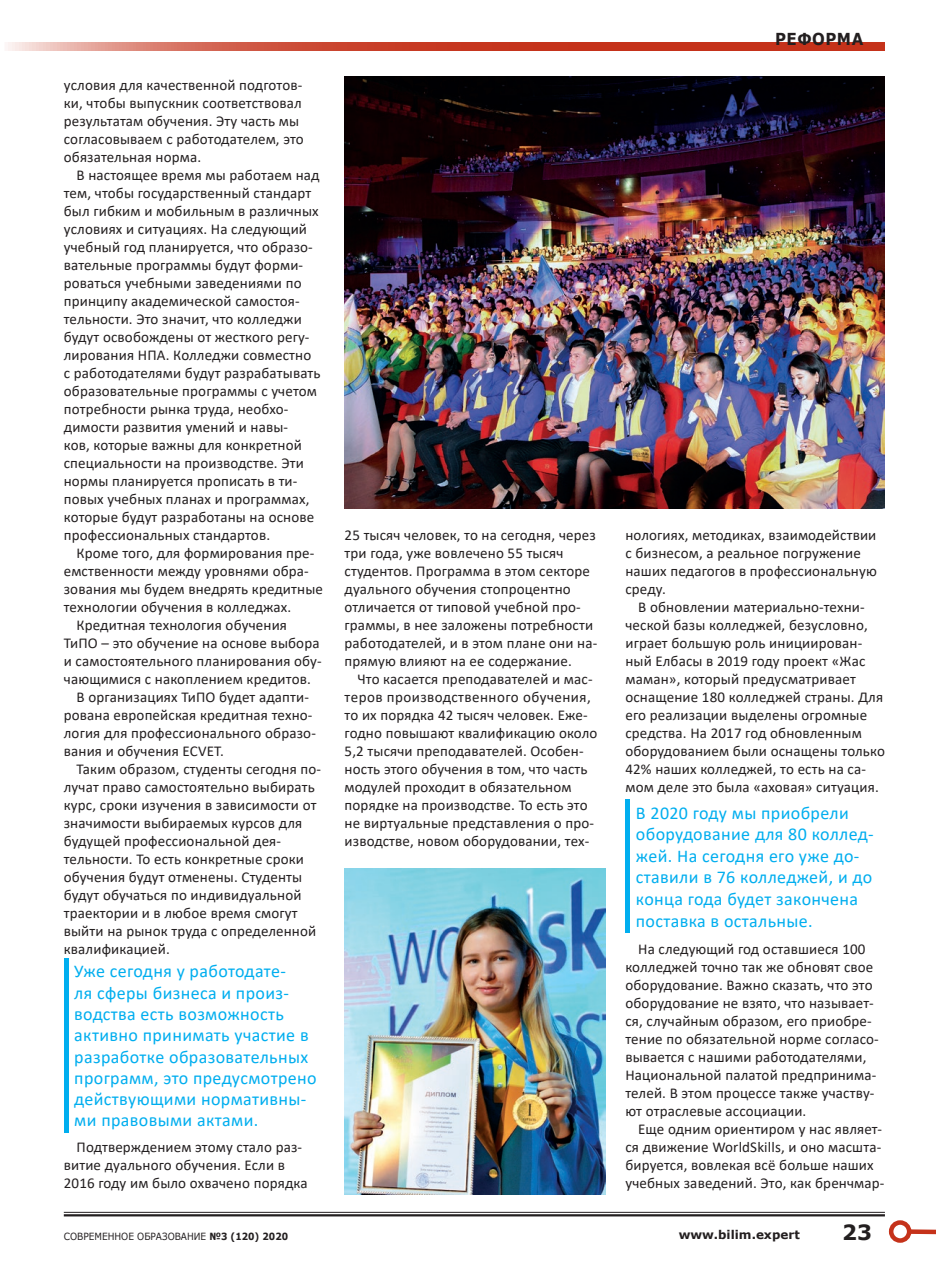
<style>
.page{position:relative;width:936px;height:1263px;background:#fff}
.page>*{position:absolute;margin:0;border:0;box-sizing:border-box;transform-origin:0 0}
.t1{font:700 21px "Verdana";color:#231f20}
.t2{font:18px/21.3px "Calibri";letter-spacing:.02em;color:#00aeef}
.t3{font:700 16.5px "Verdana";letter-spacing:.035em;color:#231f20;scale:.91 1}
.t4{font:15px/18px "Calibri";letter-spacing:.01em;color:#231f20}
.t5{font:700 12px "Verdana";color:#231f20}
.t6{font:9.9px "Verdana";color:#231f20;scale:.91 1}
.s1{font-weight:700}
</style>
<div class="page">
<div style="left:625px;top:799px;width:5px;height:134px;background:#00aeef"></div>
<hr style="left:64px;top:958px;width:4px;height:174px;background:#00aeef">
<img style="left:344px;top:77px;width:540px;height:432px">
<img style="left:344px;top:868px;width:261px;height:326px">
<hr style="left:64px;top:1212px;width:820px;height:1px;background:#231f20">
<hr style="left:64px;top:1214px;width:820px;height:2px;background:#231f20">
<svg style="left:8px;top:43px;width:876px;height:8px;background:#cd523e"></svg>
<div style="left:909px;top:1229px;width:26px;height:5px;background:#c5321a"></div>
<div style="left:888px;top:1220px;width:23px;height:23px;border:4px solid #c5321a;border-radius:50%"></div>
<p class="t4" style="left:64px;top:76px;width:241px">условия для качественной подготов&shy;ки, чтобы выпускник соответствовал результатам обучения. Эту часть мы согласовываем с работодателем, это обязательная норма.</p>
<p class="t4" style="left:64px;top:166px;width:258px;text-indent:13px">В настоящее время мы работаем над тем, чтобы государственный стандарт был гибким и мобильным в различных условиях и ситуациях. На следующий учебный год планируется, что образо&shy;вательные программы будут форми&shy;роваться учебными заведениями по принципу академической самостоя&shy;тельности. Это значит, что колледжи будут освобождены от жесткого регу&shy;лирования НПА. Колледжи совместно с работодателями будут разрабатывать образовательные программы с учетом потребности рынка труда, необхо&shy;димости развития умений и навы-<br>ков, которые важны для конкретной специальности на производстве. Эти нормы планируется прописать в ти&shy;повых учебных планах и программах, которые будут разработаны на основе профессиональных стандартов.</p>
<p class="t4" style="left:77px;top:544px;width:239px">Кроме того, для формирования пре-</p>
<p class="t4" style="left:64px;top:562px;width:246px">емственности между уровнями обра-</p>
<p class="t4" style="left:64px;top:580px;width:261px">зования мы будем внедрять кредитные</p>
<p class="t4" style="left:64px;top:598px;width:229px">технологии обучения в колледжах.</p>
<p class="t4" style="left:77px;top:616px;width:212px">Кредитная технология обучения</p>
<p class="t4" style="left:64px;top:634px;width:257px">ТиПО – это обучение на основе выбора</p>
<p class="t4" style="left:64px;top:652px;width:258px">и самостоятельного планирования обу-</p>
<p class="t4" style="left:64px;top:670px;width:248px">чающимися с накоплением кредитов.</p>
<p class="t4" style="left:77px;top:688px;width:234px">В организациях ТиПО будет адапти-</p>
<p class="t4" style="left:64px;top:706px;width:250px">рована европейская кредитная техно-</p>
<p class="t4" style="left:64px;top:724px;width:253px">логия для профессионального образо-</p>
<p class="t4" style="left:64px;top:742px;width:162px">вания и обучения ECVET.</p>
<p class="t4" style="left:77px;top:760px;width:246px">Таким образом, студенты сегодня по-</p>
<p class="t4" style="left:64px;top:778px;width:252px">лучат право самостоятельно выбирать</p>
<p class="t4" style="left:64px;top:796px;width:254px">курс, сроки изучения в зависимости от</p>
<p class="t4" style="left:64px;top:814px;width:240px">значимости выбираемых курсов для</p>
<p class="t4" style="left:64px;top:832px;width:219px">будущей профессиональной дея-</p>
<p class="t4" style="left:64px;top:850px;width:242px">тельности. То есть конкретные сроки</p>
<p class="t4" style="left:64px;top:868px;width:240px">обучения будут отменены. Студенты</p>
<p class="t4" style="left:64px;top:886px;width:239px">будут обучаться по индивидуальной</p>
<p class="t4" style="left:64px;top:904px;width:235px">траектории и в любое время смогут</p>
<p class="t4" style="left:64px;top:922px;width:254px">выйти на рынок труда с определенной</p>
<p class="t4" style="left:64px;top:940px;width:108px">квалификацией.</p>
<p class="t2" style="left:74px;top:960px;width:244px">Уже сегодня у работодате-<br>ля сферы бизнеса и произ&shy;водства есть возможность активно принимать участие в разработке образовательных программ, это предусмотрено действующими нормативны&shy;ми правовыми актами.</p>
<p class="t4" style="left:64px;top:1138px;width:245px;text-indent:13px">Подтверждением этому стало раз&shy;витие дуального обучения. Если в<br>2016 году им было охвачено порядка</p>
<p class="t4" style="left:344px;top:526px;width:254px">25 тысяч человек, то на сегодня, через три года, уже вовлечено 55 тысяч студентов. Программа в этом секторе дуального обучения стопроцентно отличается от типовой учебной про&shy;граммы, в нее заложены потребности работодателей, и в этом плане они на&shy;прямую влияют на ее содержание.</p>
<p class="t4" style="left:344px;top:670px;width:254px;text-indent:13px">Что касается преподавателей и мас&shy;теров производственного обучения, то их порядка 42 тысяч человек. Еже&shy;годно повышают квалификацию около 5,2 тысячи преподавателей. Особен&shy;ность этого обучения в том, что часть модулей проходит в обязательном порядке на производстве. То есть это не виртуальные представления о про&shy;изводстве, новом оборудовании, тех-</p>
<p class="t3" style="left:775px;top:27px;width:99px">РЕФОРМА</p>
<p class="t4" style="left:625px;top:526px;width:253px">нологиях, методиках, взаимодействии с бизнесом, а реальное погружение наших педагогов в профессиональную среду.</p>
<p class="t4" style="left:625px;top:598px;width:261px;text-indent:13px">В обновлении материально-техни&shy;ческой базы колледжей, безусловно, играет большую роль инициирован&shy;ный Елбасы в 2019 году проект «Жас маман», который предусматривает оснащение 180 колледжей страны. Для его реализации выделены огромные средства. На 2017 год обновленным оборудованием были оснащены только 42% наших колледжей, то есть на са&shy;мом деле это была «аховая» ситуация.</p>
<p class="t2" style="left:636px;top:801px;width:239px">В 2020 году мы приобрели оборудование для 80 коллед&shy;жей. На сегодня его уже до&shy;ставили в 76 колледжей, и до конца года будет закончена поставка в остальные.</p>
<p class="t4" style="left:625px;top:940px;width:255px;text-indent:13px">На следующий год оставшиеся 100 колледжей точно так же обновят свое оборудование. Важно сказать, что это оборудование не взято, что называет&shy;ся, случайным образом, его приобре&shy;тение по обязательной норме согласо&shy;вывается с нашими работодателями, Национальной палатой предпринима&shy;телей. В этом процессе также участву&shy;ют отраслевые ассоциации.</p>
<p class="t4" style="left:625px;top:1120px;width:261px;text-indent:13px">Еще одним ориентиром у нас являет&shy;ся движение WorldSkills, и оно масшта&shy;бируется, вовлекая всё больше наших учебных заведений. Это, как бренчмар-</p>
<p class="t6" style="left:64px;top:1229px;width:248px">СОВРЕМЕННОЕ ОБРАЗОВАНИЕ <span class="s1">№3 (120) 2020</span></p>
<p class="t5" style="left:678px;top:1226px;width:123px">www.bilim.expert</p>
<h1 class="t1" style="left:842px;top:1217px;width:31px">23</h1>
</div>
